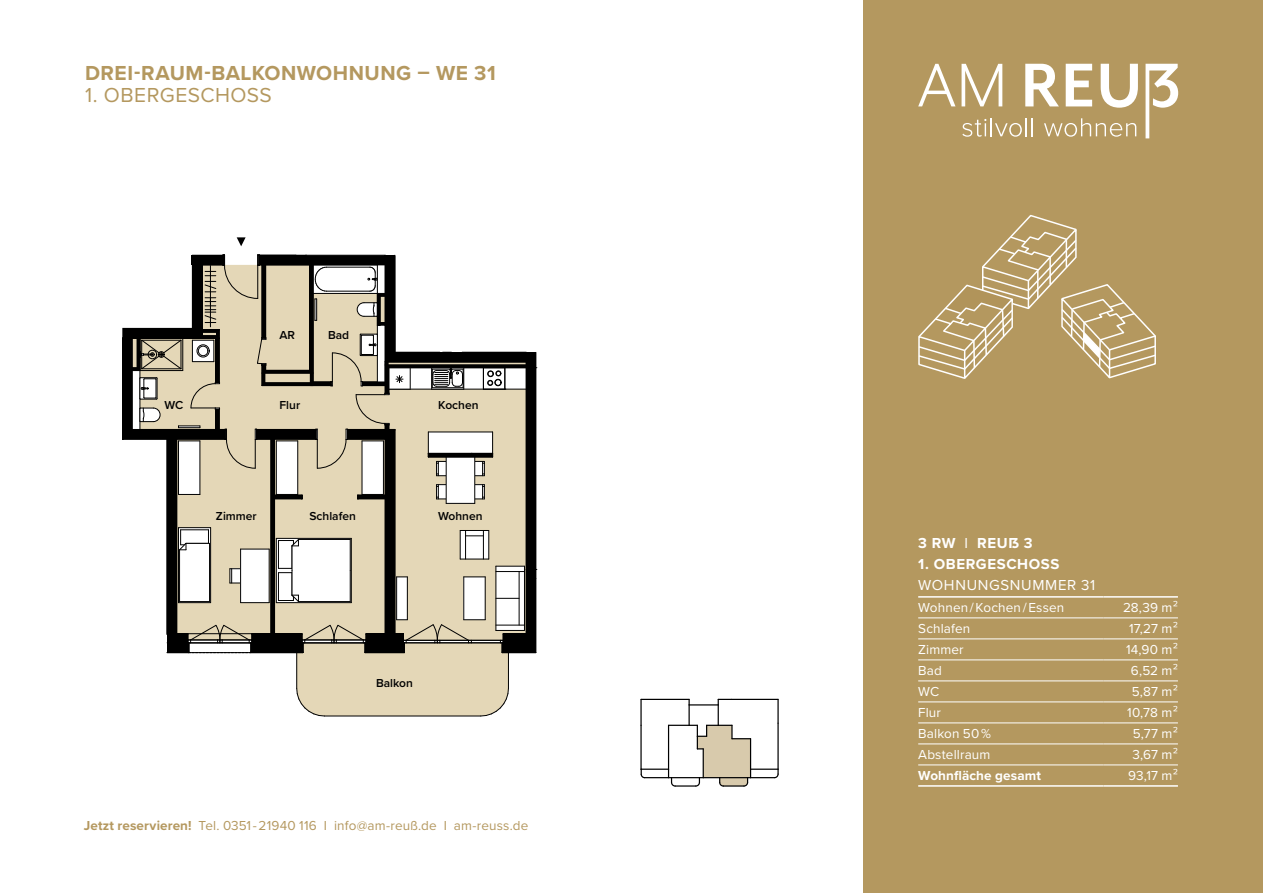
<style>
.page{position:relative;width:1263px;height:893px;background:#fff}
.page>*{position:absolute;margin:0;border:0;box-sizing:border-box;transform-origin:0 0}
.t1{font:700 21px "Proxima Nova";letter-spacing:.02em;color:#b4985f}
.t2{font:21px "Proxima Nova";letter-spacing:.02em;color:#b4985f}
.t3{font:700 15px "Proxima Nova";letter-spacing:.04em;color:#fff}
.t4{font:15px "Proxima Nova";letter-spacing:.045em;color:#fff}
.t5{font:13.5px "Proxima Nova";letter-spacing:.01em;color:#fff}
.t6{font:13.5px "Proxima Nova";letter-spacing:.01em;color:#b4985f}
.t7{font:700 13.5px "Proxima Nova";letter-spacing:.005em;color:#fff}
.t8{font:600 12px "Proxima Nova";color:#000}
.s1{font-weight:700}
.s2{font-weight:400}
</style>
<div class="page">
<div style="left:863px;top:0;width:400px;height:893px;background:#b4985f"></div>
<svg style="left:1025px;top:64px;width:34px;height:42px"></svg>
<svg style="left:1066px;top:64px;width:26px;height:42px"></svg>
<svg style="left:1101px;top:64px;width:37px;height:44px"></svg>
<svg style="left:1145px;top:64px;width:33px;height:74px"></svg>
<svg style="left:962px;top:118px;width:71px;height:19px"></svg>
<svg style="left:1044px;top:118px;width:92px;height:19px"></svg>
<svg style="left:918px;top:64px;width:37px;height:42px"></svg>
<svg style="left:961px;top:64px;width:41px;height:42px"></svg>
<svg style="left:918px;top:215px;width:238px;height:164px"></svg>
<hr style="left:918px;top:596px;width:185px;height:2px;background:#fff">
<hr style="left:1103px;top:596px;width:75px;height:2px;background:#fff">
<hr style="left:918px;top:785px;width:185px;height:2px;background:#fff">
<hr style="left:1103px;top:785px;width:75px;height:2px;background:#fff">
<hr style="left:918px;top:618px;width:185px;height:1px;background:#fff">
<hr style="left:1103px;top:618px;width:75px;height:1px;background:#fff">
<hr style="left:918px;top:639px;width:185px;height:1px;background:#fff">
<hr style="left:1103px;top:639px;width:75px;height:1px;background:#fff">
<hr style="left:918px;top:660px;width:185px;height:1px;background:#fff">
<hr style="left:1103px;top:660px;width:75px;height:1px;background:#fff">
<hr style="left:918px;top:681px;width:185px;height:1px;background:#fff">
<hr style="left:1103px;top:681px;width:75px;height:1px;background:#fff">
<hr style="left:918px;top:702px;width:185px;height:1px;background:#fff">
<hr style="left:1103px;top:702px;width:75px;height:1px;background:#fff">
<hr style="left:918px;top:723px;width:185px;height:1px;background:#fff">
<hr style="left:1103px;top:723px;width:75px;height:1px;background:#fff">
<hr style="left:918px;top:744px;width:185px;height:1px;background:#fff">
<hr style="left:1103px;top:744px;width:75px;height:1px;background:#fff">
<hr style="left:918px;top:765px;width:185px;height:1px;background:#fff">
<hr style="left:1103px;top:765px;width:75px;height:1px;background:#fff">
<svg style="left:640px;top:699px;width:139px;height:88px"></svg>
<hr style="left:688px;top:705px;width:2px;height:20px;background:#000">
<hr style="left:324px;top:716px;width:157px;height:1px;background:#000">
<svg style="left:237px;top:237px;width:9px;height:9px"></svg>
<svg style="left:122px;top:254px;width:415px;height:462px"></svg>
<h1 class="t1" style="left:85px;top:57px;width:412px">DREI-RAUM-BALKONWOHNUNG – WE 31</h1>
<h1 class="t2" style="left:85px;top:79px;width:188px">1. OBERGESCHOSS</h1>
<p class="t8" style="left:280px;top:326px;width:17px">AR</p>
<p class="t8" style="left:328px;top:326px;width:23px">Bad</p>
<p class="t8" style="left:164px;top:396px;width:20px">WC</p>
<p class="t8" style="left:280px;top:396px;width:22px">Flur</p>
<p class="t8" style="left:438px;top:396px;width:42px">Kochen</p>
<p class="t8" style="left:216px;top:507px;width:42px">Zimmer</p>
<p class="t8" style="left:309px;top:507px;width:48px">Schlafen</p>
<p class="t8" style="left:438px;top:507px;width:46px">Wohnen</p>
<p class="t8" style="left:376px;top:674px;width:38px">Balkon</p>
<p class="t6" style="left:84px;top:815px;width:446px"><span class="s1">Jetzt reservieren!</span> Tel. 0351 - 21940 116 I info@am-reuß.de I am-reuss.de</p>
<p class="t3" style="left:918px;top:532px;width:116px">3 RW <span class="s2">I</span> REUẞ 3</p>
<p class="t3" style="left:918px;top:553px;width:143px">1. OBERGESCHOSS</p>
<p class="t4" style="left:918px;top:574px;width:179px">WOHNUNGSNUMMER 31</p>
<p class="t5" style="left:918px;top:597px;width:148px">Wohnen / Kochen / Essen</p>
<p class="t5" style="left:1123px;top:597px;width:56px">28,39 m²</p>
<p class="t5" style="left:918px;top:618px;width:54px">Schlafen</p>
<p class="t5" style="left:1129px;top:618px;width:50px">17,27 m²</p>
<p class="t5" style="left:918px;top:639px;width:47px">Zimmer</p>
<p class="t5" style="left:1126px;top:639px;width:53px">14,90 m²</p>
<p class="t5" style="left:918px;top:660px;width:25px">Bad</p>
<p class="t5" style="left:1131px;top:660px;width:49px">6,52 m²</p>
<p class="t5" style="left:918px;top:681px;width:23px">WC</p>
<p class="t5" style="left:1132px;top:681px;width:48px">5,87 m²</p>
<p class="t5" style="left:918px;top:702px;width:24px">Flur</p>
<p class="t5" style="left:1127px;top:702px;width:52px">10,78 m²</p>
<p class="t5" style="left:918px;top:723px;width:74px">Balkon 50 %</p>
<p class="t5" style="left:1133px;top:723px;width:47px">5,77 m²</p>
<p class="t5" style="left:918px;top:744px;width:74px">Abstellraum</p>
<p class="t5" style="left:1132px;top:744px;width:47px">3,67 m²</p>
<p class="t7" style="left:918px;top:765px;width:124px">Wohnfläche gesamt</p>
<p class="t5" style="left:1128px;top:765px;width:51px">93,17 m²</p>
</div>
